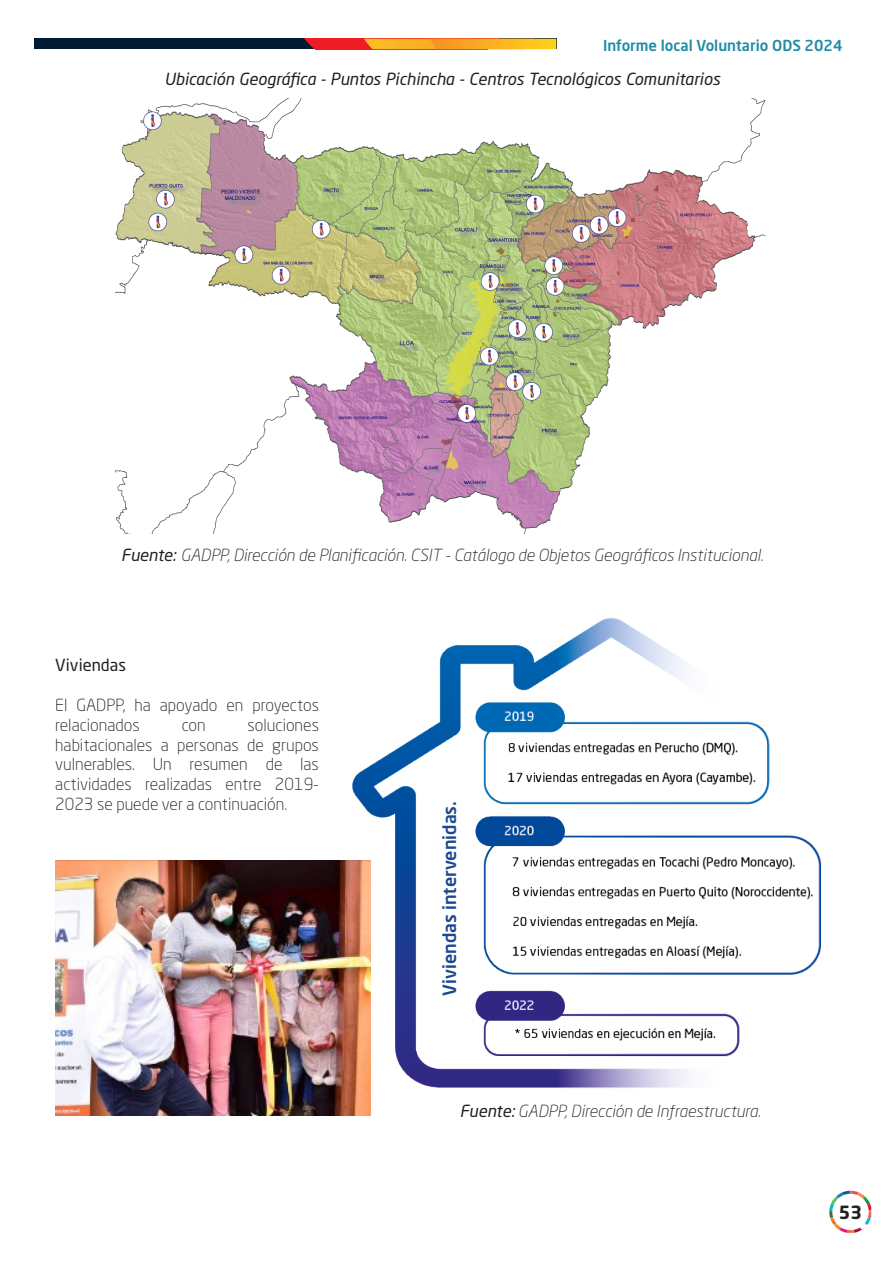
<style>
.page{position:relative;width:893px;height:1263px;background:#fff}
.page>*{position:absolute;margin:0;border:0;box-sizing:border-box;transform-origin:0 0}
.Fuente_o_gráfico{font:500 18px "Neo Sans W1 G";color:#1c488e}
.t1{font:700 18px "Neo Sans W1 G";color:#231f20}
.Párrafos_1{font:300 16.5px/19.8px "Neo Sans W1 G";color:#231f20}
.Fuente_o_gráfico-2{font:italic 300 16.5px "Neo Sans W1 G";color:#231f20}
.Fuente_o_gráfico-3{font:italic 16.5px "Neo Sans W1 G";color:#231f20}
.Párrafos_1-2{font:16.5px "Neo Sans W1 G";color:#231f20}
.t2{font:500 15px "Neo Sans W1 G";color:#208ca7}
.s1{font-weight:400}
</style>
<div class="page">
<svg style="left:829px;top:1191px;width:42px;height:42px"></svg>
<div style="left:34px;top:39px;width:522px;height:10px;background:#001b34"></div>
<svg style="left:304px;top:39px;width:252px;height:10px;background:#f28c22"></svg>
<img style="left:55px;top:861px;width:316px;height:254px">
<img style="left:115px;top:99px;width:651px;height:434px">
<img style="left:353px;top:618px;width:468px;height:486px">
<p class="t2" style="left:603px;top:36px;width:241px">Informe local Voluntario ODS 2024</p>
<p class="Fuente_o_gráfico-3" style="left:165px;top:69px;width:557px">Ubicación Geográfica - Puntos Pichincha - Centros Tecnológicos Comunitarios</p>
<p class="Fuente_o_gráfico-2" style="left:121px;top:545px;width:643px"><span class="s1">Fuente:</span> GADPP, Dirección de Planificación. CSIT - Catálogo de Objetos Geográficos Institucional.</p>
<p class="Párrafos_1-2" style="left:55px;top:655px;width:72px">Viviendas</p>
<p class="Párrafos_1" style="left:55px;top:695px;width:265px">El GADPP, ha apoyado en proyectos relacionados</p>
<p class="Párrafos_1" style="left:55px;top:715px;width:265px;text-align:justify;text-indent:192px">soluciones habitacionales a personas de grupos vulnerables. Un resumen de las actividades realizadas entre 2019- 2023 se puede ver a continuación.</p>
<p class="Párrafos_1" style="left:182px;top:715px;width:25px">con</p>
<p class="Fuente_o_gráfico" style="left:438px;top:995px;width:196px;rotate:-90deg">Viviendas intervenidas.</p>
<p class="Fuente_o_gráfico-2" style="left:460px;top:1101px;width:302px"><span class="s1">Fuente:</span> GADPP, Dirección de Infraestructura.</p>
<p class="t1" style="left:839px;top:1200px;width:25px">53</p>
</div>
